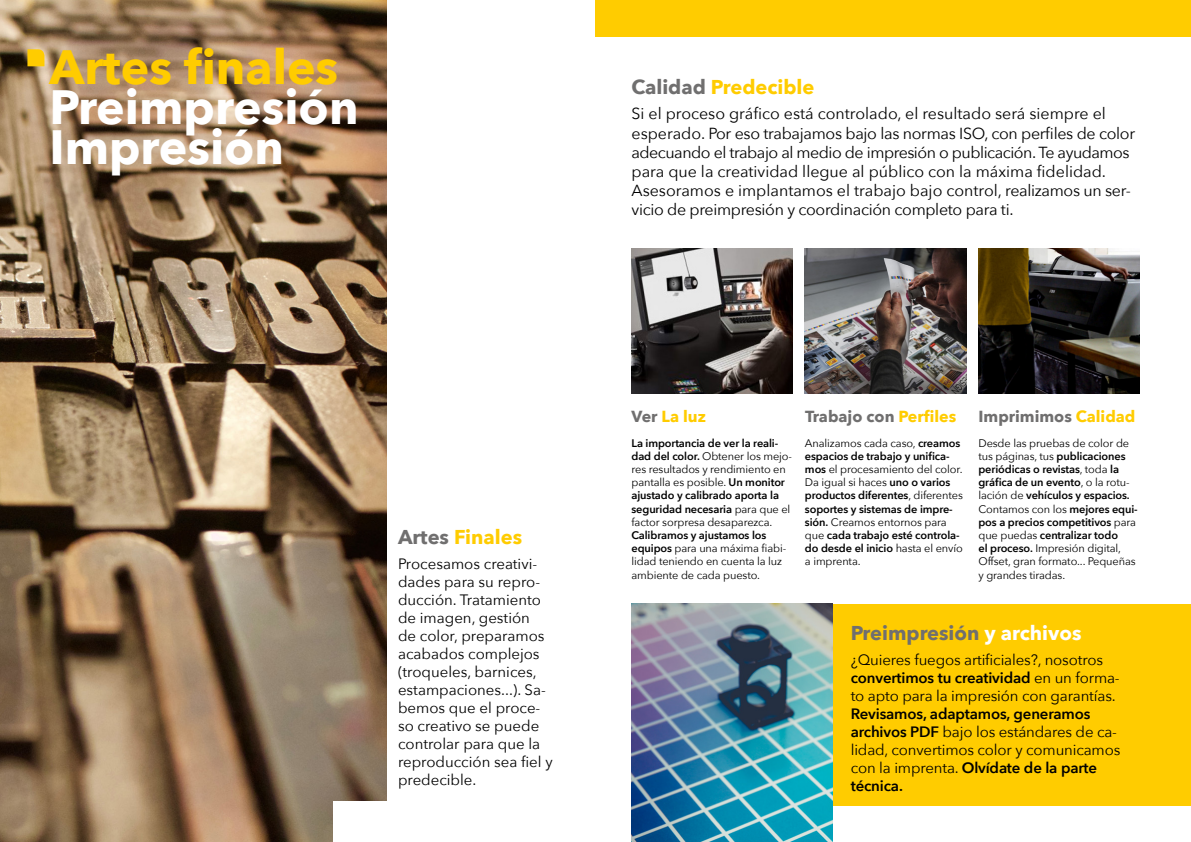
<style>
.page{position:relative;width:1191px;height:842px;background:#fff}
.page>*{position:absolute;margin:0;border:0;box-sizing:border-box;transform-origin:0 0}
.t1{font:700 48px/40px "Avenir Next";color:#fff}
.t2{font:700 48px "Avenir Next";color:#fc0}
.t3{font:700 20px "Avenir Next";color:#fc0}
.t4{font:700 20px "Avenir Next";color:#706f6f}
.t5{font:16px/19.2px "Avenir Next";letter-spacing:-.02em;color:#000}
.t6{font:700 16px "Avenir Next";color:#706f6f}
.t7{font:700 16px "Avenir Next";color:#fc0}
.t8{font:15px/18px "Avenir Next";color:#000}
.t9{font:11px/13.2px "Avenir Next";letter-spacing:-.01em;color:#000}
.t10{font:600 11px/13.2px "Avenir Next";letter-spacing:-.01em;color:#000}
.s1{color:#706f6f}
.s2{color:#fc0}
.s3{font-weight:600}
.s4{font-weight:400}
.s5{color:#fff}
</style>
<div class="page">
<div style="left:632px;top:604px;width:559px;height:201px;background:#fc0"></div>
<img style="left:0;top:0;width:386px;height:842px">
<svg style="left:27px;top:49px;width:17px;height:17px"></svg>
<img style="left:631px;top:604px;width:202px;height:238px">
<img style="left:631px;top:248px;width:162px;height:146px">
<img style="left:978px;top:248px;width:162px;height:146px">
<img style="left:805px;top:248px;width:161px;height:146px">
<div style="left:334px;top:802px;width:54px;height:40px;background:#fff"></div>
<div style="left:595px;top:0;width:596px;height:36px;background:#fc0"></div>
<h1 class="t2" style="left:49px;top:26px;width:290px">Artes finales</h1>
<h1 class="t1" style="left:49px;top:86px;width:311px">Preimpresión<br>Impresión</h1>
<h2 class="t3" style="left:398px;top:520px;width:126px"><span class="s1">Artes</span> Finales</h2>
<p class="t8" style="left:398px;top:554px;width:156px">Procesamos creativi&shy;dades para su repro&shy;ducción. Tratamiento de imagen, gestión<br>de color, preparamos acabados complejos (troqueles, barnices, estampaciones...). Sa&shy;bemos que el proce&shy;so creativo se puede controlar para que la reproducción sea fiel y predecible.</p>
<h2 class="t3" style="left:631px;top:69px;width:184px"><span class="s1">Calidad</span> Predecible</h2>
<p class="t5" style="left:631px;top:104px;width:505px">Si el proceso gráfico está controlado, el resultado será siempre el esperado. Por eso trabajamos bajo las normas ISO, con perfiles de color adecuando el trabajo al medio de impresión o publicación. Te ayudamos para que la creatividad llegue al público con la máxima fidelidad.<br>Asesoramos e implantamos el trabajo bajo control, realizamos un ser&shy;vicio de preimpresión y coordinación completo para ti.</p>
<h3 class="t7" style="left:631px;top:402px;width:76px"><span class="s1">Ver</span> La luz</h3>
<h3 class="t6" style="left:805px;top:402px;width:153px">Trabajo con <span class="s2">Perfiles</span></h3>
<h3 class="t6" style="left:978px;top:402px;width:158px">Imprimimos <span class="s2">Calidad</span></h3>
<p class="t9" style="left:631px;top:436px;width:162px"><span class="s3">La importancia de ver la reali&shy;dad del color.</span> Obtener los mejo&shy;res resultados y rendimiento en pantalla es posible. <span class="s3">Un monitor ajustado y calibrado aporta la seguridad necesaria</span> para que el factor sorpresa desaparezca.</p>
<p class="t9" style="left:631px;top:528px;width:156px"><span class="s3">Calibramos y ajustamos los equipos</span> para una máxima fiabi&shy;lidad teniendo en cuenta la luz ambiente de cada puesto.</p>
<p class="t10" style="left:805px;top:436px;width:159px"><span class="s4">Analizamos cada caso,</span> creamos espacios de trabajo y unifica&shy;mos <span class="s4">el procesamiento del color.<br>Da igual si haces</span> uno o varios productos diferentes<span class="s4">, diferentes </span>soportes y sistemas de impre&shy;sión. <span class="s4">Creamos entornos para que</span> cada trabajo esté controla&shy;do desde el inicio <span class="s4">hasta el envío a imprenta.</span></p>
<p class="t9" style="left:978px;top:436px;width:161px">Desde las pruebas de color de tus páginas, tus <span class="s3">publicaciones periódicas o revistas</span>, toda <span class="s3">la gráfica de un evento</span>, o la rotu&shy;lación de <span class="s3">vehículos y espacios.<br></span>Contamos con los <span class="s3">mejores equi&shy;pos a precios competitivos</span> para que puedas <span class="s3">centralizar todo<br>el proceso.</span> Impresión digital,<br>Offset, gran formato... Pequeñas y grandes tiradas.</p>
<h2 class="t4" style="left:850px;top:616px;width:232px">Preimpresión <span class="s5">y archivos</span></h2>
<h3 class="t8" style="left:850px;top:650px;width:270px">¿Quieres fuegos artificiales?, nosotros <span class="s3">convertimos tu creatividad</span> en un forma&shy;to apto para la impresión con garantías.</h3>
<h3 class="t8" style="left:850px;top:704px;width:271px"><span class="s3">Revisamos, adaptamos, generamos archivos PDF</span> bajo los estándares de ca&shy;lidad, convertimos color y comunicamos con la imprenta. <span class="s3">Olvídate de la parte técnica.</span></h3>
</div>
